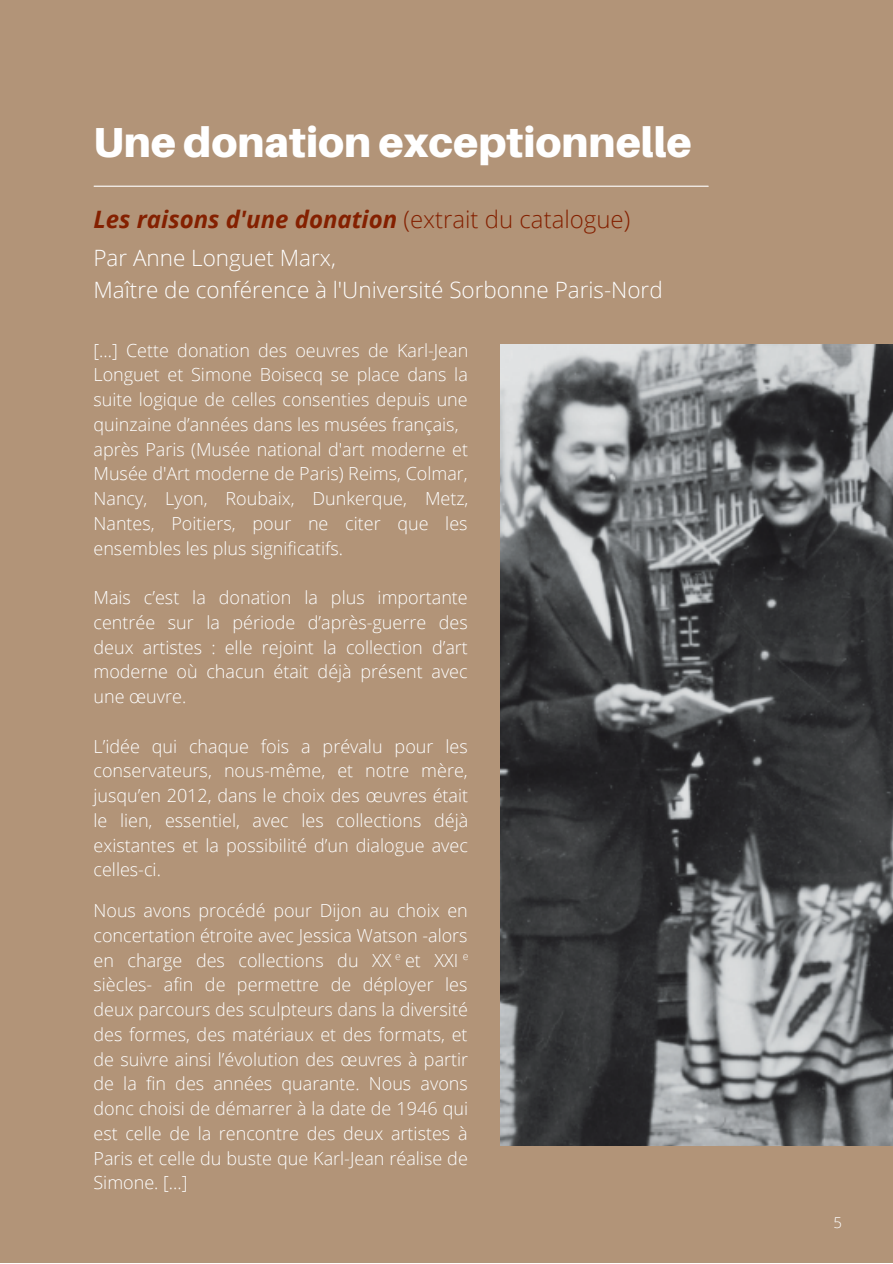
<style>
.page{position:relative;width:893px;height:1264px;background:#fff}
.page>*{position:absolute;margin:0;border:0;box-sizing:border-box;transform-origin:0 0}
.t1{font:900 42px "Aileron";color:#fff}
.t2{font:italic 700 24px "Open Sans";color:#842000}
.t3{font:300 22.5px/31.5px "Open Sans";color:#fff}
.t4{font:300 18px/24.8px "Open Sans";color:#fff;text-align:justify}
.t5{font:300 15px "Open Sans";color:#fff}
.t6{font:300 10.5px "Open Sans";color:#fff}
.s1{font-weight:300;font-style:normal}
.s2{color:#b29478}
</style>
<div class="page">
<div style="left:0;top:0;width:892px;height:1262px;background:#b29478"></div>
<hr style="left:94px;top:186px;width:614px;height:1px;background:#fff">
<img style="left:500px;top:344px;width:392px;height:801px">
<h1 class="t1" style="left:93px;top:116px;width:599px">Une donation exceptionnelle</h1>
<h2 class="t2" style="left:93px;top:202px;width:538px">Les raisons d'une donation <span class="s1">(extrait du catalogue)</span></h2>
<p class="t3" style="left:93px;top:242px;width:570px">Par Anne Longuet Marx,<br>Maître de conférence à l'Université Sorbonne Paris-Nord</p>
<p class="t4" style="left:93px;top:337px;width:376px;text-align:left">[...] Cette donation des oeuvres de Karl-Jean Longuet et Simone Boisecq se place dans la suite logique de celles consenties depuis une quinzaine d’années dans les musées français, après Paris (Musée national d'art moderne et Musée d'Art moderne de Paris) Reims, Colmar, Nancy, Lyon, Roubaix, Dunkerque, Metz, Nantes, Poitiers, pour ne citer que les ensembles les plus significatifs.</p>
<p class="t4" style="left:93px;top:584px;width:376px">Mais c’est la donation la plus importante centrée sur la période d’après-guerre des deux artistes : elle rejoint la collection d’art moderne où chacun était déjà présent avec une œuvre.</p>
<p class="t4" style="left:93px;top:733px;width:376px">L’idée qui chaque fois a prévalu pour les conservateurs, nous-même, et notre mère, jusqu’en 2012, dans le choix des œuvres était le lien, essentiel, avec les collections déjà existantes et la possibilité d’un dialogue avec celles-ci.</p>
<p class="t4" style="left:93px;top:897px;width:376px">Nous avons procédé pour Dijon au choix en concertation étroite avec Jessica Watson -alors en charge des collections du XX et XXI<span class="s2">e </span>siècles- afin de permettre de déployer les deux parcours des sculpteurs dans la diversité des formes, des matériaux et des formats, et de suivre ainsi l’évolution des œuvres à partir de la fin des années quarante. Nous avons donc choisi de démarrer à la date de 1946 qui est celle de la rencontre des deux artistes à Paris et celle du buste que Karl-Jean réalise de Simone. [...]</p>
<p class="t6" style="left:395px;top:948px;width:7px">e</p>
<p class="t6" style="left:463px;top:948px;width:7px">e</p>
<p class="t5" style="left:833px;top:1211px;width:10px">5</p>
</div>
